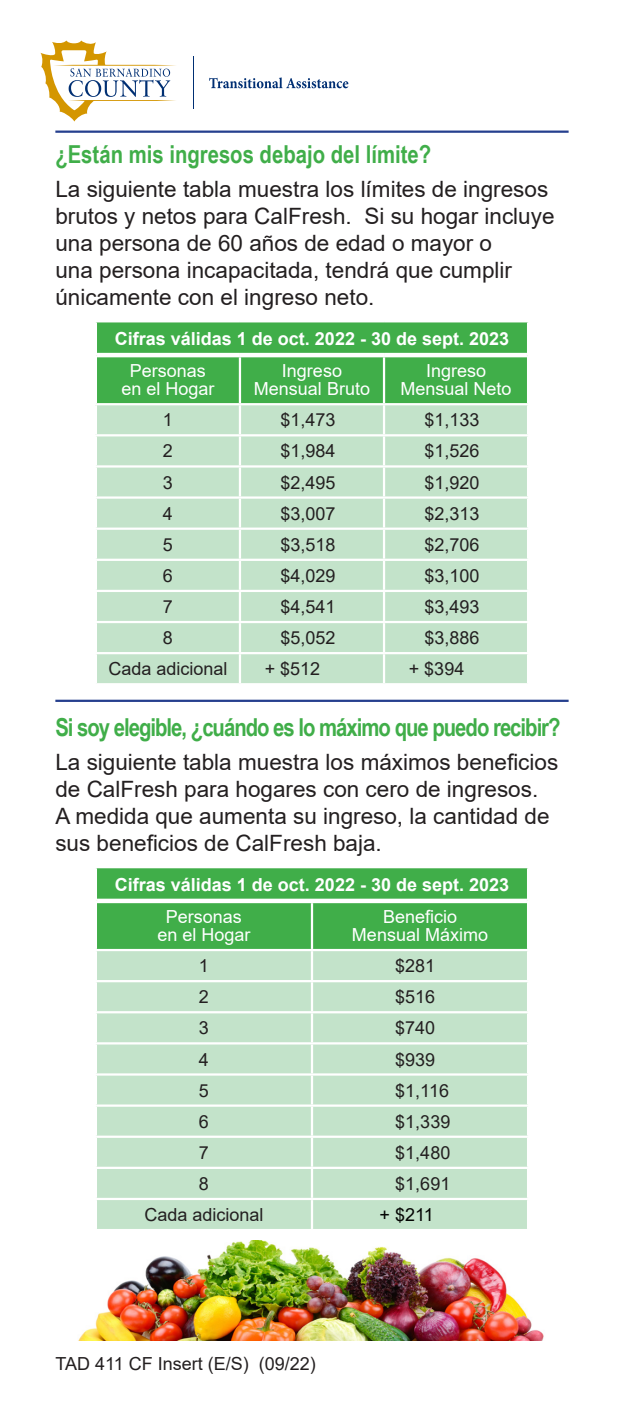
<style>
.page{position:relative;width:624px;height:1418px;background:#fff}
.page>*{position:absolute;margin:0;border:0;box-sizing:border-box;transform-origin:0 0}
.t1{font:700 24.75px "Arial Narrow";letter-spacing:-.04em;color:#40ae49}
.t2{font:700 24.75px "Arial Narrow";color:#40ae49}
.t3{font:22.5px/27px "Arial";color:#231f20}
.t4{font:18px "Arial";color:#231f20}
.t5{font:18px/18px "Arial";color:#fff;text-align:center}
.t6{font:700 18px "Arial";color:#fff}
.t7{font:18px "Arial";color:#040503}
</style>
<div class="page">
<img style="left:78px;top:1240px;width:466px;height:100px">
<div style="left:97px;top:322px;width:430px;height:81px;background:#40ae49"></div>
<div style="left:96px;top:404px;width:144px;height:31px;background:#c3e3ca"></div>
<div style="left:241px;top:405px;width:286px;height:278px;background:#c3e3ca"></div>
<div style="left:97px;top:436px;width:142px;height:247px;background:#c3e3ca"></div>
<hr style="left:97px;top:353px;width:143px;height:4px;background:#fff">
<hr style="left:240px;top:353px;width:144px;height:4px;background:#fff">
<hr style="left:384px;top:353px;width:143px;height:4px;background:#fff">
<hr style="left:239px;top:357px;width:2px;height:46px;background:#fff">
<hr style="left:383px;top:357px;width:2px;height:46px;background:#fff">
<hr style="left:95px;top:403px;width:145px;height:2px;background:#fff">
<hr style="left:95px;top:405px;width:2px;height:29px;background:#fff">
<hr style="left:239px;top:405px;width:2px;height:29px;background:#fff">
<hr style="left:383px;top:405px;width:2px;height:29px;background:#fff">
<hr style="left:240px;top:434px;width:144px;height:2px;background:#fff">
<hr style="left:384px;top:434px;width:145px;height:2px;background:#fff">
<hr style="left:383px;top:436px;width:2px;height:29px;background:#fff">
<hr style="left:240px;top:465px;width:144px;height:2px;background:#fff">
<hr style="left:384px;top:465px;width:145px;height:2px;background:#fff">
<hr style="left:383px;top:467px;width:2px;height:29px;background:#fff">
<hr style="left:240px;top:496px;width:144px;height:3px;background:#fff">
<hr style="left:384px;top:496px;width:145px;height:3px;background:#fff">
<hr style="left:383px;top:499px;width:2px;height:28px;background:#fff">
<hr style="left:240px;top:527px;width:144px;height:3px;background:#fff">
<hr style="left:384px;top:527px;width:145px;height:3px;background:#fff">
<hr style="left:383px;top:530px;width:2px;height:28px;background:#fff">
<hr style="left:240px;top:558px;width:144px;height:3px;background:#fff">
<hr style="left:384px;top:558px;width:145px;height:3px;background:#fff">
<hr style="left:383px;top:561px;width:2px;height:29px;background:#fff">
<hr style="left:240px;top:590px;width:144px;height:2px;background:#fff">
<hr style="left:384px;top:590px;width:145px;height:2px;background:#fff">
<hr style="left:383px;top:592px;width:2px;height:29px;background:#fff">
<hr style="left:240px;top:621px;width:144px;height:2px;background:#fff">
<hr style="left:384px;top:621px;width:145px;height:2px;background:#fff">
<hr style="left:383px;top:623px;width:2px;height:29px;background:#fff">
<hr style="left:240px;top:652px;width:144px;height:2px;background:#fff">
<hr style="left:384px;top:652px;width:145px;height:2px;background:#fff">
<hr style="left:383px;top:654px;width:2px;height:29px;background:#fff">
<hr style="left:95px;top:434px;width:145px;height:2px;background:#fff">
<hr style="left:95px;top:465px;width:145px;height:2px;background:#fff">
<hr style="left:95px;top:496px;width:145px;height:3px;background:#fff">
<hr style="left:95px;top:527px;width:145px;height:3px;background:#fff">
<hr style="left:95px;top:558px;width:145px;height:3px;background:#fff">
<hr style="left:95px;top:590px;width:145px;height:2px;background:#fff">
<hr style="left:95px;top:621px;width:145px;height:2px;background:#fff">
<hr style="left:95px;top:652px;width:145px;height:2px;background:#fff">
<div style="left:97px;top:868px;width:430px;height:81px;background:#40ae49"></div>
<div style="left:97px;top:951px;width:430px;height:278px;background:#c3e3ca"></div>
<hr style="left:311px;top:903px;width:2px;height:46px;background:#fff">
<div style="left:97px;top:898px;width:215px;height:5px;background:#fff"></div>
<div style="left:312px;top:898px;width:215px;height:5px;background:#fff"></div>
<hr style="left:311px;top:951px;width:2px;height:29px;background:#fff">
<hr style="left:95px;top:980px;width:217px;height:2px;background:#fff">
<hr style="left:312px;top:980px;width:217px;height:2px;background:#fff">
<hr style="left:311px;top:982px;width:2px;height:29px;background:#fff">
<hr style="left:95px;top:1011px;width:217px;height:2px;background:#fff">
<hr style="left:312px;top:1011px;width:217px;height:2px;background:#fff">
<hr style="left:311px;top:1013px;width:2px;height:29px;background:#fff">
<hr style="left:95px;top:1042px;width:217px;height:2px;background:#fff">
<hr style="left:312px;top:1042px;width:217px;height:2px;background:#fff">
<hr style="left:311px;top:1044px;width:2px;height:29px;background:#fff">
<hr style="left:95px;top:1073px;width:217px;height:2px;background:#fff">
<hr style="left:312px;top:1073px;width:217px;height:2px;background:#fff">
<hr style="left:311px;top:1075px;width:2px;height:29px;background:#fff">
<hr style="left:95px;top:1104px;width:217px;height:2px;background:#fff">
<hr style="left:312px;top:1104px;width:217px;height:2px;background:#fff">
<hr style="left:311px;top:1106px;width:2px;height:29px;background:#fff">
<hr style="left:95px;top:1135px;width:217px;height:2px;background:#fff">
<hr style="left:312px;top:1135px;width:217px;height:2px;background:#fff">
<hr style="left:311px;top:1137px;width:2px;height:29px;background:#fff">
<hr style="left:95px;top:1166px;width:217px;height:3px;background:#fff">
<hr style="left:312px;top:1166px;width:217px;height:3px;background:#fff">
<hr style="left:311px;top:1169px;width:2px;height:28px;background:#fff">
<hr style="left:95px;top:1197px;width:217px;height:3px;background:#fff">
<hr style="left:312px;top:1197px;width:217px;height:3px;background:#fff">
<hr style="left:311px;top:1200px;width:2px;height:29px;background:#fff">
<hr style="left:55px;top:130px;width:513px;height:3px;background:#253f8e">
<hr style="left:55px;top:699px;width:513px;height:3px;background:#253f8e">
<hr style="left:193px;top:56px;width:1px;height:53px;background:#002f73">
<svg style="left:41px;top:41px;width:135px;height:81px"></svg>
<svg style="left:209px;top:77px;width:139px;height:11px"></svg>
<p class="t2" style="left:55px;top:136px;width:377px">¿Están mis ingresos debajo del límite?</p>
<p class="t3" style="left:55px;top:175px;width:500px">La siguiente tabla muestra los límites de ingresos brutos y netos para CalFresh. Si su hogar incluye una persona de 60 años de edad o mayor o<br>una persona incapacitada, tendrá que cumplir únicamente con el ingreso neto.</p>
<p class="t6" style="left:115px;top:326px;width:396px">Cifras válidas 1 de oct. 2022 - 30 de sept. 2023</p>
<p class="t5" style="left:130px;top:362px;width:78px">Personas</p>
<p class="t5" style="left:121px;top:380px;width:95px">en el Hogar</p>
<p class="t5" style="left:254px;top:362px;width:118px">Ingreso<br>Mensual Bruto</p>
<p class="t5" style="left:400px;top:362px;width:113px">Ingreso<br>Mensual Neto</p>
<p class="t4" style="left:163px;top:407px;width:12px">1</p>
<p class="t4" style="left:280px;top:407px;width:57px">$1,473</p>
<p class="t4" style="left:424px;top:407px;width:57px">$1,133</p>
<p class="t4" style="left:163px;top:439px;width:12px">2</p>
<p class="t4" style="left:280px;top:439px;width:57px">$1,984</p>
<p class="t4" style="left:424px;top:439px;width:57px">$1,526</p>
<p class="t4" style="left:163px;top:470px;width:12px">3</p>
<p class="t4" style="left:280px;top:470px;width:57px">$2,495</p>
<p class="t4" style="left:424px;top:470px;width:57px">$1,920</p>
<p class="t4" style="left:163px;top:501px;width:12px">4</p>
<p class="t4" style="left:280px;top:501px;width:57px">$3,007</p>
<p class="t4" style="left:424px;top:501px;width:57px">$2,313</p>
<p class="t4" style="left:163px;top:532px;width:12px">5</p>
<p class="t4" style="left:280px;top:532px;width:57px">$3,518</p>
<p class="t4" style="left:424px;top:532px;width:57px">$2,706</p>
<p class="t4" style="left:163px;top:563px;width:12px">6</p>
<p class="t4" style="left:280px;top:563px;width:57px">$4,029</p>
<p class="t4" style="left:424px;top:563px;width:57px">$3,100</p>
<p class="t4" style="left:163px;top:594px;width:12px">7</p>
<p class="t4" style="left:280px;top:594px;width:57px">$4,541</p>
<p class="t4" style="left:424px;top:594px;width:57px">$3,493</p>
<p class="t4" style="left:163px;top:625px;width:12px">8</p>
<p class="t4" style="left:280px;top:625px;width:57px">$5,052</p>
<p class="t4" style="left:424px;top:625px;width:57px">$3,886</p>
<p class="t4" style="left:108px;top:656px;width:121px">Cada adicional</p>
<p class="t4" style="left:265px;top:656px;width:57px">+ $512</p>
<p class="t4" style="left:409px;top:656px;width:57px">+ $394</p>
<p class="t1" style="left:55px;top:708px;width:507px">Si soy elegible, ¿cuándo es lo máximo que puedo recibir?</p>
<p class="t3" style="left:55px;top:748px;width:504px">La siguiente tabla muestra los máximos beneficios de CalFresh para hogares con cero de ingresos.<br>A medida que aumenta su ingreso, la cantidad de sus beneficios de CalFresh baja.</p>
<p class="t6" style="left:115px;top:871px;width:396px">Cifras válidas 1 de oct. 2022 - 30 de sept. 2023</p>
<p class="t5" style="left:166px;top:907px;width:78px">Personas</p>
<p class="t5" style="left:157px;top:925px;width:95px">en el Hogar</p>
<p class="t5" style="left:383px;top:907px;width:76px">Beneficio</p>
<p class="t5" style="left:352px;top:925px;width:138px">Mensual Máximo</p>
<p class="t4" style="left:199px;top:953px;width:12px">1</p>
<p class="t4" style="left:395px;top:953px;width:42px">$281</p>
<p class="t4" style="left:199px;top:984px;width:12px">2</p>
<p class="t4" style="left:395px;top:984px;width:42px">$516</p>
<p class="t4" style="left:199px;top:1015px;width:12px">3</p>
<p class="t4" style="left:395px;top:1015px;width:42px">$740</p>
<p class="t4" style="left:199px;top:1046px;width:12px">4</p>
<p class="t4" style="left:395px;top:1046px;width:42px">$939</p>
<p class="t4" style="left:199px;top:1078px;width:12px">5</p>
<p class="t4" style="left:395px;top:1078px;width:55px">$1,116</p>
<p class="t4" style="left:199px;top:1109px;width:12px">6</p>
<p class="t4" style="left:395px;top:1109px;width:57px">$1,339</p>
<p class="t4" style="left:199px;top:1140px;width:12px">7</p>
<p class="t4" style="left:395px;top:1140px;width:57px">$1,480</p>
<p class="t4" style="left:199px;top:1171px;width:12px">8</p>
<p class="t4" style="left:395px;top:1171px;width:57px">$1,691</p>
<p class="t4" style="left:144px;top:1202px;width:121px">Cada adicional</p>
<p class="t7" style="left:379px;top:1202px;width:56px">+ $211</p>
<p class="t4" style="left:55px;top:1351px;width:262px">TAD 411 CF Insert (E/S) (09/22)</p>
</div>
